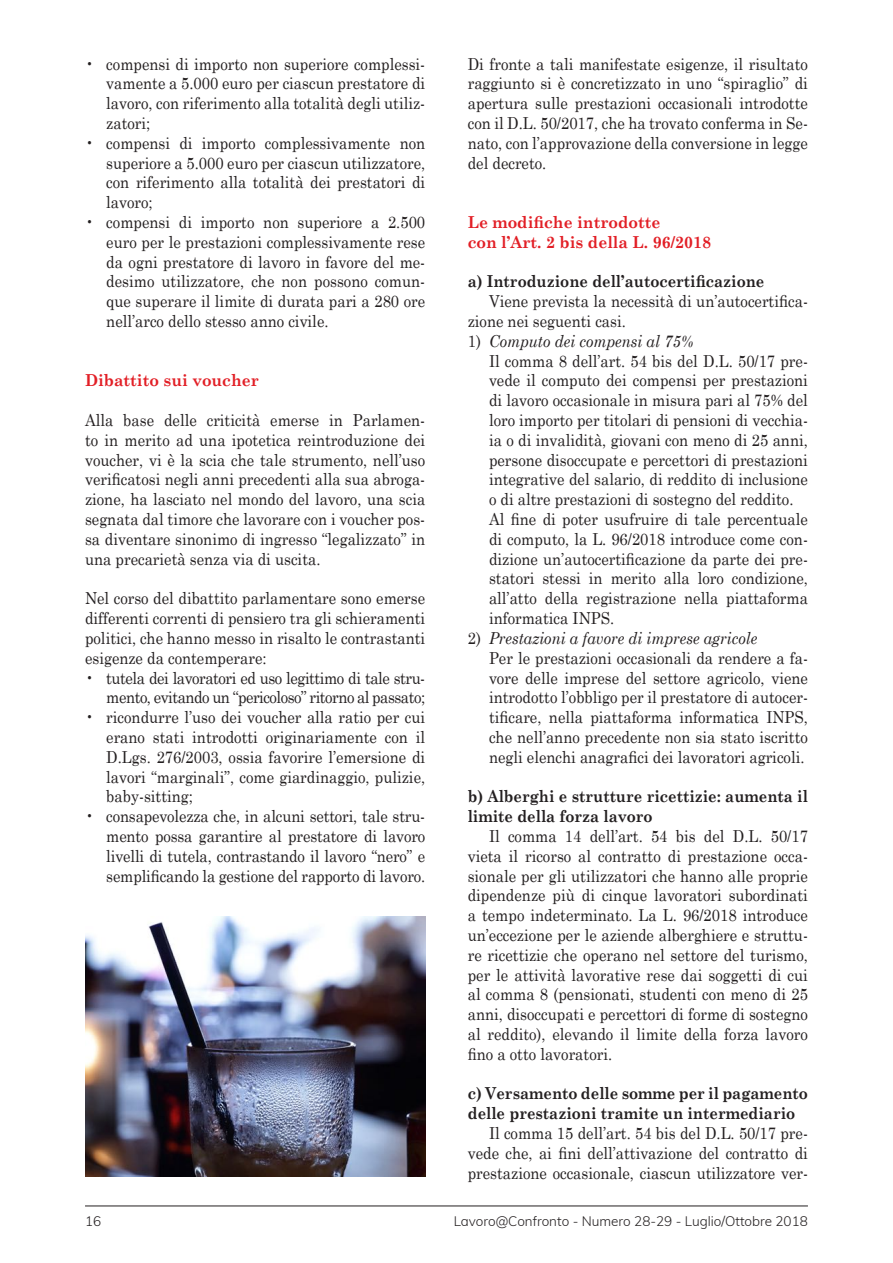
<style>
.page{position:relative;width:893px;height:1263px;background:#fff}
.page>*{position:absolute;margin:0;border:0;box-sizing:border-box;transform-origin:0 0}
.t1{font:16.5px/19.8px "Century Schoolbook";color:#231f20;text-align:justify;scale:.9 1}
.t2{font:700 16.5px/19.8px "Century Schoolbook";color:#231f20;scale:.9 1}
.t3{font:16.5px/19.8px "Century Schoolbook";letter-spacing:-.03em;color:#231f20;text-align:right;scale:.9 1}
.t4{font:700 16.5px/19.8px "Century Schoolbook";color:#e21f26;scale:.95 1}
.t5{font:300 13.5px "Muli";color:#231f20}
.s1{font-style:italic}
</style>
<div class="page">
<hr style="left:85px;top:1205px;width:723px;height:1px;background:#231f20">
<img style="left:85px;top:917px;width:340px;height:259px">
<p class="t1" style="left:106px;top:53px;width:356px;text-indent:-21px">• compensi di importo non superiore complessi&shy;vamente a 5.000 euro per ciascun prestatore di lavoro, con riferimento alla totalità degli utiliz&shy;zatori;</p>
<p class="t1" style="left:106px;top:133px;width:356px;text-indent:-21px">• compensi di importo complessivamente non superiore a 5.000 euro per ciascun utilizzatore, con riferimento alla totalità dei prestatori di lavoro;</p>
<p class="t1" style="left:106px;top:212px;width:356px;text-indent:-21px">• compensi di importo non superiore a 2.500 euro per le prestazioni complessivamente rese da ogni prestatore di lavoro in favore del me&shy;desimo utilizzatore, che non possono comun&shy;que superare il limite di durata pari a 280 ore nell’arco dello stesso anno civile.</p>
<p class="t4" style="left:85px;top:370px;width:185px">Dibattito sui voucher</p>
<p class="t1" style="left:85px;top:410px;width:379px">Alla base delle criticità emerse in Parlamen&shy;to in merito ad una ipotetica reintroduzione dei voucher, vi è la scia che tale strumento, nell’uso verificatosi negli anni precedenti alla sua abroga&shy;zione, ha lasciato nel mondo del lavoro, una scia segnata dal timore che lavorare con i voucher pos&shy;sa diventare sinonimo di ingresso “legalizzato” in una precarietà senza via di uscita.</p>
<p class="t1" style="left:85px;top:588px;width:379px">Nel corso del dibattito parlamentare sono emerse differenti correnti di pensiero tra gli schieramenti politici, che hanno messo in risalto le contrastanti esigenze da contemperare:</p>
<p class="t3" style="left:85px;top:667px;width:379px">• tutela dei lavoratori ed uso legittimo di tale stru&shy;mento, evitando un “pericoloso” ritorno al passato;</p>
<p class="t1" style="left:106px;top:707px;width:356px;text-indent:-21px">• ricondurre l’uso dei voucher alla ratio per cui erano stati introdotti originariamente con il D.Lgs. 276/2003, ossia favorire l’emersione di lavori “marginali”, come giardinaggio, pulizie, baby-sitting;</p>
<p class="t1" style="left:106px;top:806px;width:356px;text-indent:-21px">• consapevolezza che, in alcuni settori, tale stru&shy;mento possa garantire al prestatore di lavoro livelli di tutela, contrastando il lavoro “nero” e semplificando la gestione del rapporto di lavoro.</p>
<p class="t1" style="left:468px;top:53px;width:379px">Di fronte a tali manifestate esigenze, il risultato raggiunto si è concretizzato in uno “spiraglio” di apertura sulle prestazioni occasionali introdotte con il D.L. 50/2017, che ha trovato conferma in Se&shy;nato, con l’approvazione della conversione in legge del decreto.</p>
<p class="t4" style="left:468px;top:212px;width:258px">Le modifiche introdotte<br>con l’Art. 2 bis della L. 96/2018</p>
<p class="t2" style="left:468px;top:271px;width:331px">a) Introduzione dell’autocertificazione</p>
<p class="t1" style="left:468px;top:291px;width:379px;text-indent:21px">Viene prevista la necessità di un’autocertifica&shy;zione nei seguenti casi.</p>
<p class="t1" style="left:489px;top:331px;width:356px;text-align:left;text-indent:-21px">1) <span class="s1">Computo dei compensi al 75%<br></span>Il comma 8 dell’art. 54 bis del D.L. 50/17 pre&shy;vede il computo dei compensi per prestazioni di lavoro occasionale in misura pari al 75% del loro importo per titolari di pensioni di vecchia&shy;ia o di invalidità, giovani con meno di 25 anni, persone disoccupate e percettori di prestazioni integrative del salario, di reddito di inclusione o di altre prestazioni di sostegno del reddito.<br>Al fine di poter usufruire di tale percentuale di computo, la L. 96/2018 introduce come con&shy;dizione un’autocertificazione da parte dei pre&shy;statori stessi in merito alla loro condizione, all’atto della registrazione nella piattaforma informatica INPS.</p>
<p class="t1" style="left:489px;top:628px;width:356px;text-align:left;text-indent:-21px">2) <span class="s1">Prestazioni a favore di imprese agricole<br></span>Per le prestazioni occasionali da rendere a fa&shy;vore delle imprese del settore agricolo, viene introdotto l’obbligo per il prestatore di autocer&shy;tificare, nella piattaforma informatica INPS, che nell’anno precedente non sia stato iscritto negli elenchi anagrafici dei lavoratori agricoli.</p>
<p class="t2" style="left:468px;top:786px;width:379px">b) Alberghi e strutture ricettizie: aumenta il limite della forza lavoro</p>
<p class="t1" style="left:468px;top:826px;width:380px;text-indent:21px">Il comma 14 dell’art. 54 bis del D.L. 50/17 vieta il ricorso al contratto di prestazione occa&shy;sionale per gli utilizzatori che hanno alle proprie dipendenze più di cinque lavoratori subordinati a tempo indeterminato. La L. 96/2018 introduce un’eccezione per le aziende alberghiere e struttu&shy;re ricettizie che operano nel settore del turismo, per le attività lavorative rese dai soggetti di cui al comma 8 (pensionati, studenti con meno di 25 anni, disoccupati e percettori di forme di sostegno al reddito), elevando il limite della forza lavoro fino a otto lavoratori.</p>
<p class="t2" style="left:468px;top:1083px;width:379px">c) Versamento delle somme per il pagamento delle prestazioni tramite un intermediario</p>
<p class="t1" style="left:468px;top:1123px;width:379px;text-indent:21px">Il comma 15 dell’art. 54 bis del D.L. 50/17 pre&shy;vede che, ai fini dell’attivazione del contratto di prestazione occasionale, ciascun utilizzatore ver-</p>
<p class="t5" style="left:85px;top:1213px;width:18px">16</p>
<p class="t5" style="left:454px;top:1213px;width:356px">Lavoro@Confronto - Numero 28-29 - Luglio/Ottobre 2018</p>
</div>
